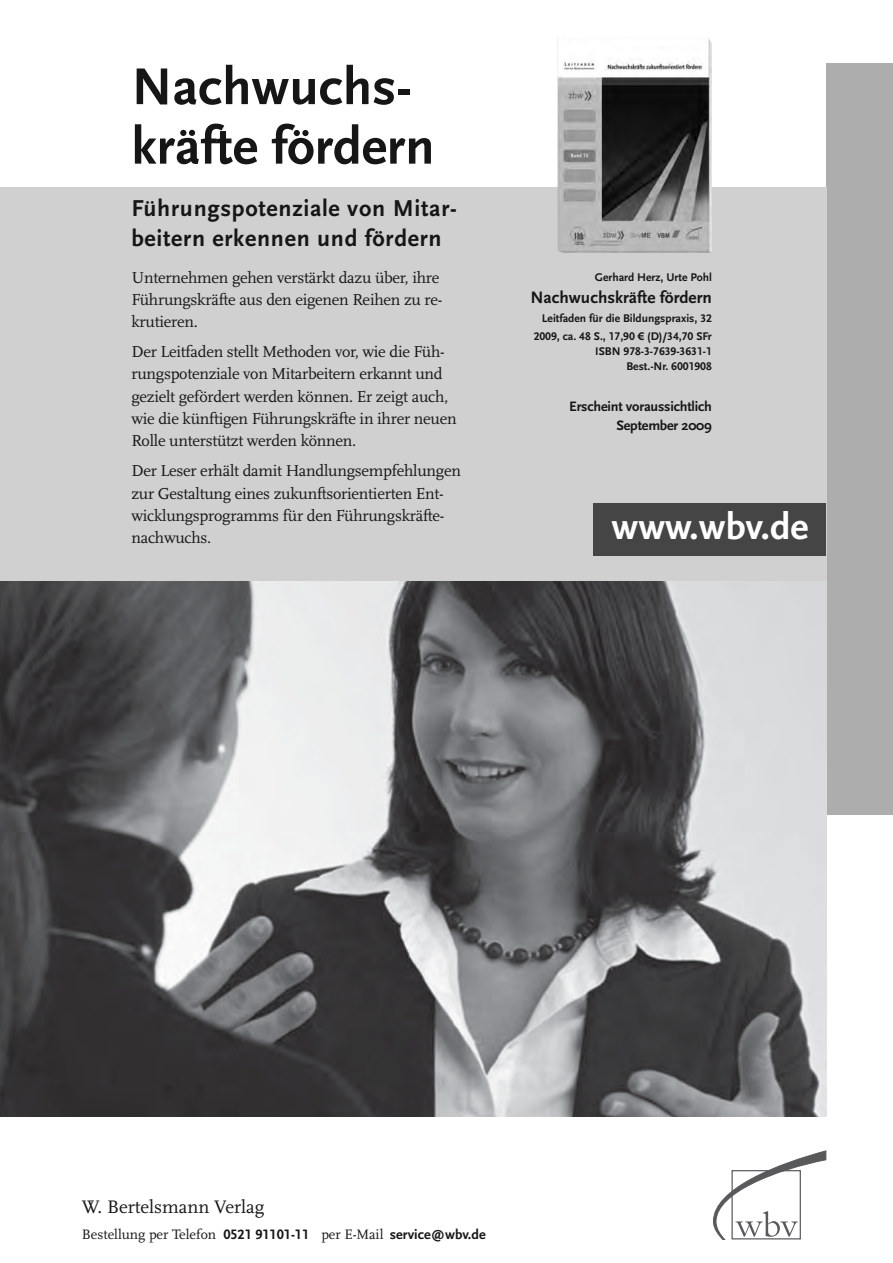
<style>
.page{position:relative;width:893px;height:1263px;background:#fff}
.page>*{position:absolute;margin:0;border:0;box-sizing:border-box;transform-origin:0 0}
.t1{font:700 54px/59.6px "Scala Sans LF";color:#161616}
.t2{font:700 38.4px "Scala Sans";color:#fff}
.t3{font:700 24px/29.7px "Scala Sans LF";letter-spacing:.03em;color:#161616}
.t4{font:18.9px "Scala LF";color:#161616}
.t5{font:700 17.25px "Scala Sans LF";color:#161616}
.t6{font:16.5px/22.4px "Scala LF";letter-spacing:-.015em;color:#161616}
.t7{font:14.25px "Scala LF";color:#161616}
.t8{font:700 14.25px/18.6px "Scala Sans";letter-spacing:-.015em;color:#161616;text-align:right}
.t9{font:700 11.7px/18.6px "Scala Sans LF";color:#161616;text-align:right}
.s1{font-family:"Scala Sans LF";font-weight:700}
</style>
<div class="page">
<div style="left:826px;top:63px;width:67px;height:752px;background:#adadad"></div>
<div style="left:0;top:187px;width:826px;height:929px;background:#d0d0d0"></div>
<img style="left:558px;top:38px;width:154px;height:215px">
<svg style="left:713px;top:1151px;width:113px;height:89px"></svg>
<img style="left:0;top:582px;width:826px;height:534px">
<div style="left:594px;top:503px;width:232px;height:53px;background:#454545"></div>
<h1 class="t1" style="left:131px;top:61px;width:305px">Nachwuchs&shy;kräfte fördern</h1>
<h3 class="t3" style="left:131px;top:195px;width:327px">Führungspotenziale von Mitar&shy;beitern erkennen und fördern</h3>
<p class="t6" style="left:131px;top:268px;width:312px">Unternehmen gehen verstärkt dazu über, ihre<br>Führungskräfte aus den eigenen Reihen zu re&shy;krutieren.</p>
<p class="t6" style="left:131px;top:342px;width:327px">Der Leitfaden stellt Methoden vor, wie die Füh&shy;rungspotenziale von Mitarbeitern erkannt und gezielt gefördert werden können. Er zeigt auch, wie die künftigen Führungskräfte in ihrer neuen Rolle unterstützt werden können.</p>
<p class="t6" style="left:131px;top:461px;width:331px">Der Leser erhält damit Handlungsempfehlungen zur Gestaltung eines zukunftsorientierten Ent&shy;wicklungsprogramms für den Führungskräfte&shy;nachwuchs.</p>
<p class="t9" style="left:595px;top:269px;width:119px">Gerhard Herz, Urte Pohl</p>
<p class="t5" style="left:530px;top:291px;width:183px">Nachwuchskräfte fördern</p>
<p class="t9" style="left:534px;top:310px;width:180px">Leitfaden für die Bildungspraxis, 32<br>2009, ca. 48 S., 17,90 € (D)/34,70 SFr</p>
<p class="t9" style="left:595px;top:345px;width:118px;line-height:14.9px">ISBN 978-3-7639-3631-1<br>Best.-Nr. 6001908</p>
<p class="t8" style="left:569px;top:397px;width:144px">Erscheint voraussichtlich<br>September 2009</p>
<h2 class="t2" style="left:611px;top:504px;width:198px">www.wbv.de</h2>
<p class="t4" style="left:82px;top:1199px;width:184px">W. Bertelsmann Verlag</p>
<p class="t7" style="left:82px;top:1229px;width:405px">Bestellung per Telefon <span class="s1">0521 91101-11</span> per E-Mail <span class="s1">service@wbv.de</span></p>
</div>
